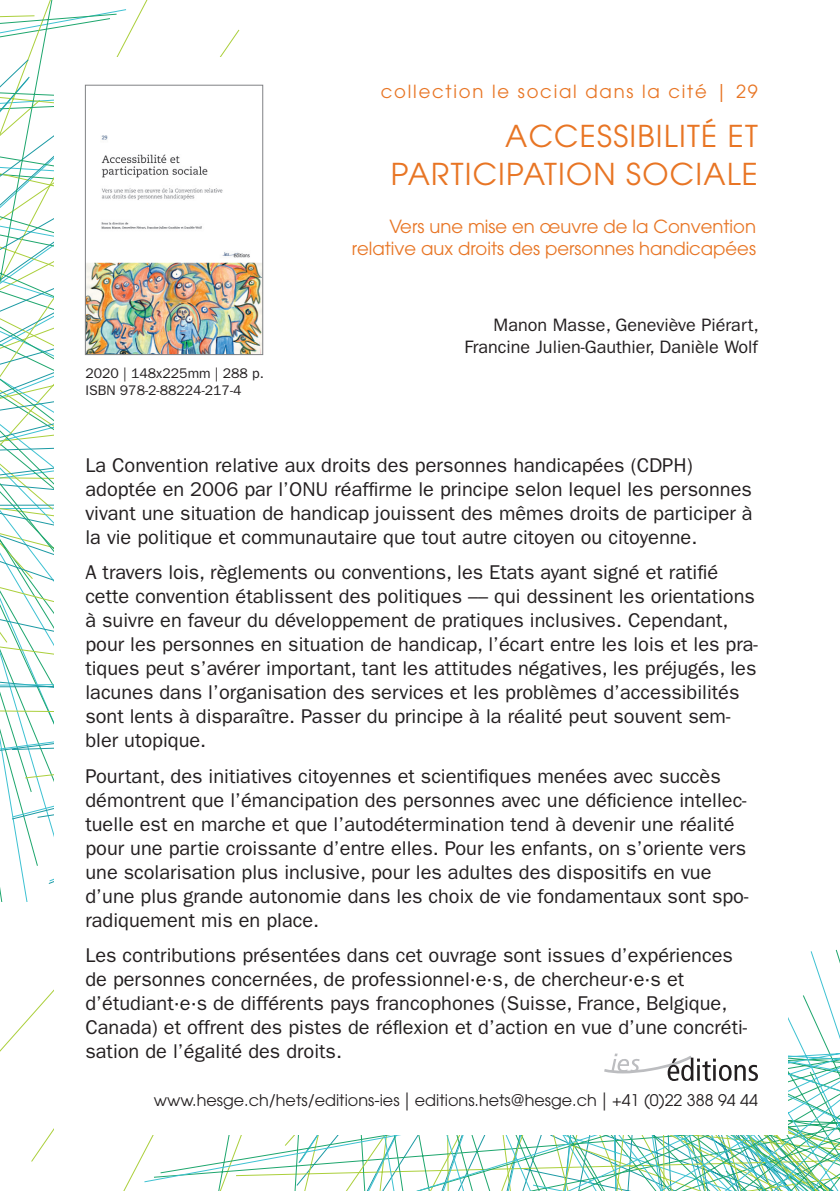
<style>
.page{position:relative;width:840px;height:1191px;background:#fff}
.page>*{position:absolute;margin:0;border:0;box-sizing:border-box;transform-origin:0 0}
.t1{font:30px/38px "ITC Avant Garde Std";letter-spacing:.04em;color:#e87524;text-align:right}
.t2{font:20px/24px "ITC Franklin Gothic Std";color:#231f20}
.t3{font:18px/21.6px "ITC Avant Garde Std";color:#e87524;text-align:right}
.t4{font:18px/21.6px "ITC Franklin Gothic Std";color:#231f20;text-align:right}
.t5{font:18px "ITC Avant Garde Std";letter-spacing:.1em;color:#e87524}
.t6{font:16px "ITC Avant Garde Std";color:#231f20}
.t7{font:14px/16.8px "ITC Franklin Gothic Std";color:#231f20}
.s1{font-family:"ITC Franklin Gothic Std";font-size:18px}
</style>
<div class="page">
<svg style="left:0;top:0;width:148px;height:295px"></svg>
<svg style="left:0;top:295px;width:54px;height:282px"></svg>
<svg style="left:0;top:577px;width:54px;height:585px"></svg>
<svg style="left:123px;top:949px;width:716px;height:242px"></svg>
<div style="left:54px;top:57px;width:733px;height:1077px;background:#fff"></div>
<svg style="left:604px;top:1053px;width:153px;height:28px"></svg>
<img style="left:87px;top:135px;width:174px;height:218px">
<div style="left:85px;top:85px;width:178px;height:270px;border:1px solid #808285"></div>
<p class="t5" style="left:380px;top:80px;width:378px">collection le social dans la cité | 29</p>
<h1 class="t1" style="left:390px;top:116px;width:368px">ACCESSIBILITÉ ET<br>PARTICIPATION SOCIALE</h1>
<p class="t3" style="left:351px;top:216px;width:405px">Vers une mise en œuvre de la Convention relative aux droits des personnes handicapées</p>
<p class="t7" style="left:85px;top:365px;width:180px">2020 | 148x225mm | 288 p.<br>ISBN 978-2-88224-217-4</p>
<p class="t4" style="left:464px;top:315px;width:295px">Manon Masse, Geneviève Piérart,<br>Francine Julien-Gauthier, Danièle Wolf</p>
<p class="t2" style="left:85px;top:453px;width:668px">La Convention relative aux droits des personnes handicapées (CDPH) adoptée en 2006 par l’ONU réaffirme le principe selon lequel les personnes vivant une situation de handicap jouissent des mêmes droits de participer à la vie politique et communautaire que tout autre citoyen ou citoyenne.</p>
<p class="t2" style="left:85px;top:560px;width:673px">A travers lois, règlements ou conventions, les Etats ayant signé et ratifié cette convention établissent des politiques –– qui dessinent les orientations à suivre en faveur du développement de pratiques inclusives. Cependant, pour les personnes en situation de handicap, l’écart entre les lois et les pra&shy;tiques peut s’avérer important, tant les attitudes négatives, les préjugés, les lacunes dans l’organisation des services et les problèmes d’accessibilités sont lents à disparaître. Passer du principe à la réalité peut souvent sem&shy;bler utopique.</p>
<p class="t2" style="left:85px;top:764px;width:664px">Pourtant, des initiatives citoyennes et scientifiques menées avec succès démontrent que l’émancipation des personnes avec une déficience intellec&shy;tuelle est en marche et que l’autodétermination tend à devenir une réalité pour une partie croissante d’entre elles. Pour les enfants, on s’oriente vers une scolarisation plus inclusive, pour les adultes des dispositifs en vue d’une plus grande autonomie dans les choix de vie fondamentaux sont spo&shy;radiquement mis en place.</p>
<p class="t2" style="left:85px;top:943px;width:663px">Les contributions présentées dans cet ouvrage sont issues d’expériences de personnes concernées, de professionnel·e·s, de chercheur·e·s et d’étudiant·e·s de différents pays francophones (Suisse, France, Belgique, Canada) et offrent des pistes de réflexion et d’action en vue d’une concréti&shy;sation de l’égalité des droits.</p>
<p class="t6" style="left:154px;top:1090px;width:605px">www.hesge.ch/hets/editions-ies <span class="s1">|</span> editions.hets@hesge.ch <span class="s1">|</span> +41 (0)22 388 94 44</p>
</div>
